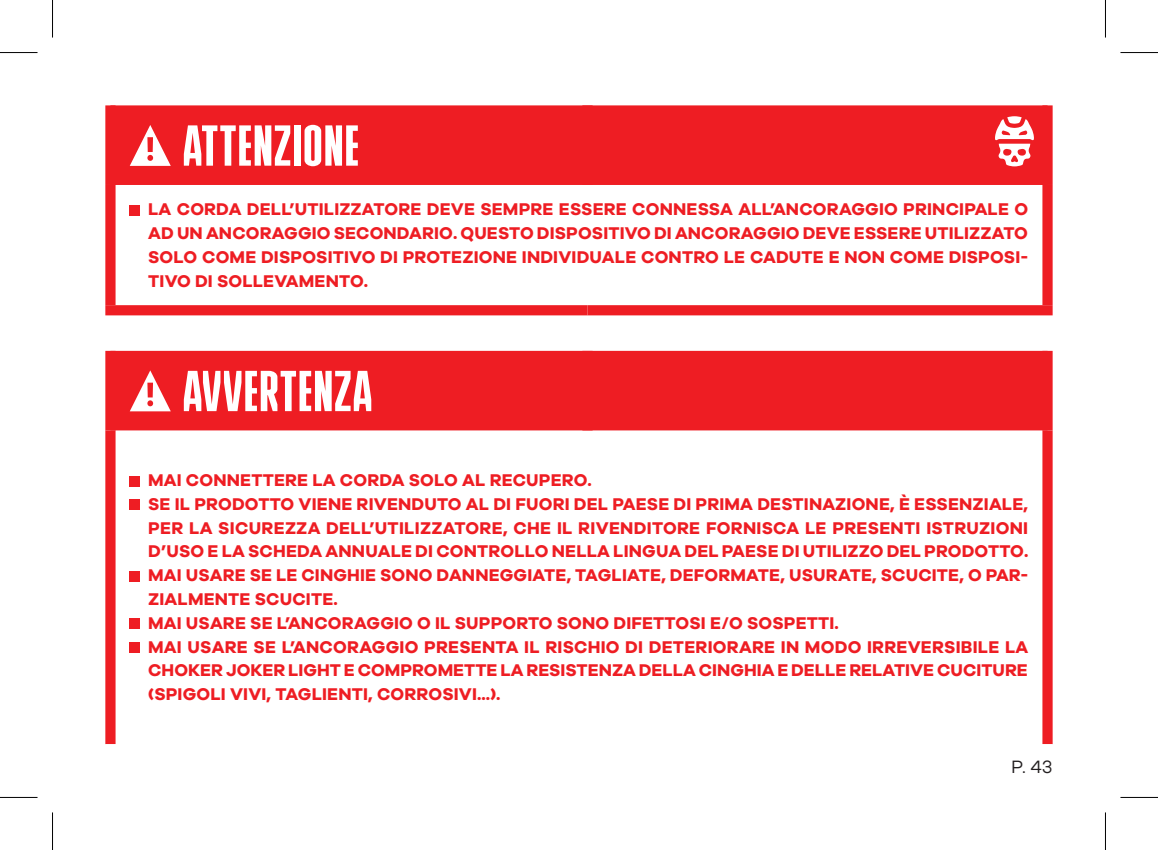
<style>
.page{position:relative;width:1158px;height:850px;background:#fff}
.page>*{position:absolute;margin:0;border:0;box-sizing:border-box;transform-origin:0 0}
.t1{font:57.5px "Bulevar";letter-spacing:.025em;color:#fff;scale:1.1 1}
.t2{font:18.5px "Galano Grotesque";color:#231f20}
.t3{font:700 17.5px/23.8px "Galano Grotesque";letter-spacing:.01em;color:#ee1d23;text-align:justify}
</style>
<div class="page">
<div style="left:115px;top:105px;width:927px;height:80px;background:#ee1d23"></div>
<div style="left:105px;top:105px;width:10px;height:80px;background:#ee1d23"></div>
<div style="left:582px;top:105px;width:10px;height:80px;background:#ee1d23"></div>
<div style="left:1042px;top:105px;width:10px;height:80px;background:#ee1d23"></div>
<div style="left:105px;top:185px;width:10px;height:120px;background:#ee1d23"></div>
<div style="left:1042px;top:185px;width:10px;height:120px;background:#ee1d23"></div>
<div style="left:105px;top:305px;width:482px;height:10px;background:#ee1d23"></div>
<div style="left:587px;top:305px;width:465px;height:10px;background:#ee1d23"></div>
<svg style="left:130px;top:125px;width:41px;height:41px"></svg>
<svg style="left:994px;top:116px;width:39px;height:50px"></svg>
<div style="left:130px;top:205px;width:10px;height:10px;background:#ee1d23"></div>
<div style="left:115px;top:350px;width:927px;height:80px;background:#ee1d23"></div>
<div style="left:105px;top:350px;width:10px;height:80px;background:#ee1d23"></div>
<div style="left:582px;top:350px;width:10px;height:80px;background:#ee1d23"></div>
<div style="left:1042px;top:350px;width:10px;height:80px;background:#ee1d23"></div>
<div style="left:105px;top:430px;width:10px;height:313px;background:#ee1d23"></div>
<div style="left:1042px;top:430px;width:10px;height:313px;background:#ee1d23"></div>
<svg style="left:130px;top:370px;width:41px;height:41px"></svg>
<div style="left:130px;top:475px;width:10px;height:11px;background:#ee1d23"></div>
<div style="left:130px;top:499px;width:10px;height:10px;background:#ee1d23"></div>
<div style="left:130px;top:570px;width:10px;height:11px;background:#ee1d23"></div>
<div style="left:130px;top:618px;width:10px;height:10px;background:#ee1d23"></div>
<div style="left:130px;top:642px;width:10px;height:10px;background:#ee1d23"></div>
<hr style="left:0;top:52px;width:38px;height:1px;background:#000">
<hr style="left:1120px;top:52px;width:37px;height:1px;background:#000">
<hr style="left:0;top:796px;width:38px;height:1px;background:#000">
<hr style="left:1120px;top:796px;width:37px;height:1px;background:#000">
<hr style="left:52px;top:0;width:1px;height:38px;background:#000">
<hr style="left:52px;top:812px;width:1px;height:37px;background:#000">
<hr style="left:1104px;top:0;width:1px;height:38px;background:#000">
<hr style="left:1104px;top:812px;width:1px;height:37px;background:#000">
<h1 class="t1" style="left:183px;top:113px;width:161px">ATTENZIONE</h1>
<p class="t3" style="left:148px;top:197px;width:881px">LA CORDA DELL’UTILIZZATORE DEVE SEMPRE ESSERE CONNESSA ALL’ANCORAGGIO PRINCIPALE O AD UN ANCORAGGIO SECONDARIO. QUESTO DISPOSITIVO DI ANCORAGGIO DEVE ESSERE UTILIZZATO SOLO COME DISPOSITIVO DI PROTEZIONE INDIVIDUALE CONTRO LE CADUTE E NON COME DISPOSI-TIVO DI SOLLEVAMENTO.</p>
<h1 class="t1" style="left:183px;top:359px;width:174px">AVVERTENZA</h1>
<p class="t3" style="left:148px;top:467px;width:881px;text-align:left">MAI CONNETTERE LA CORDA SOLO AL RECUPERO.<br>SE IL PRODOTTO VIENE RIVENDUTO AL DI FUORI DEL PAESE DI PRIMA DESTINAZIONE, È ESSENZIALE, PER LA SICUREZZA DELL’UTILIZZATORE, CHE IL RIVENDITORE FORNISCA LE PRESENTI ISTRUZIONI D’USO E LA SCHEDA ANNUALE DI CONTROLLO NELLA LINGUA DEL PAESE DI UTILIZZO DEL PRODOTTO.<br>MAI USARE SE LE CINGHIE SONO DANNEGGIATE, TAGLIATE, DEFORMATE, USURATE, SCUCITE, O PAR-ZIALMENTE SCUCITE.<br>MAI USARE SE L’ANCORAGGIO O IL SUPPORTO SONO DIFETTOSI E/O SOSPETTI.<br>MAI USARE SE L’ANCORAGGIO PRESENTA IL RISCHIO DI DETERIORARE IN MODO IRREVERSIBILE LA CHOKER JOKER LIGHT E COMPROMETTE LA RESISTENZA DELLA CINGHIA E DELLE RELATIVE CUCITURE (SPIGOLI VIVI, TAGLIENTI, CORROSIVI...).</p>
<p class="t2" style="left:1011px;top:755px;width:43px">P. 43</p>
</div>
